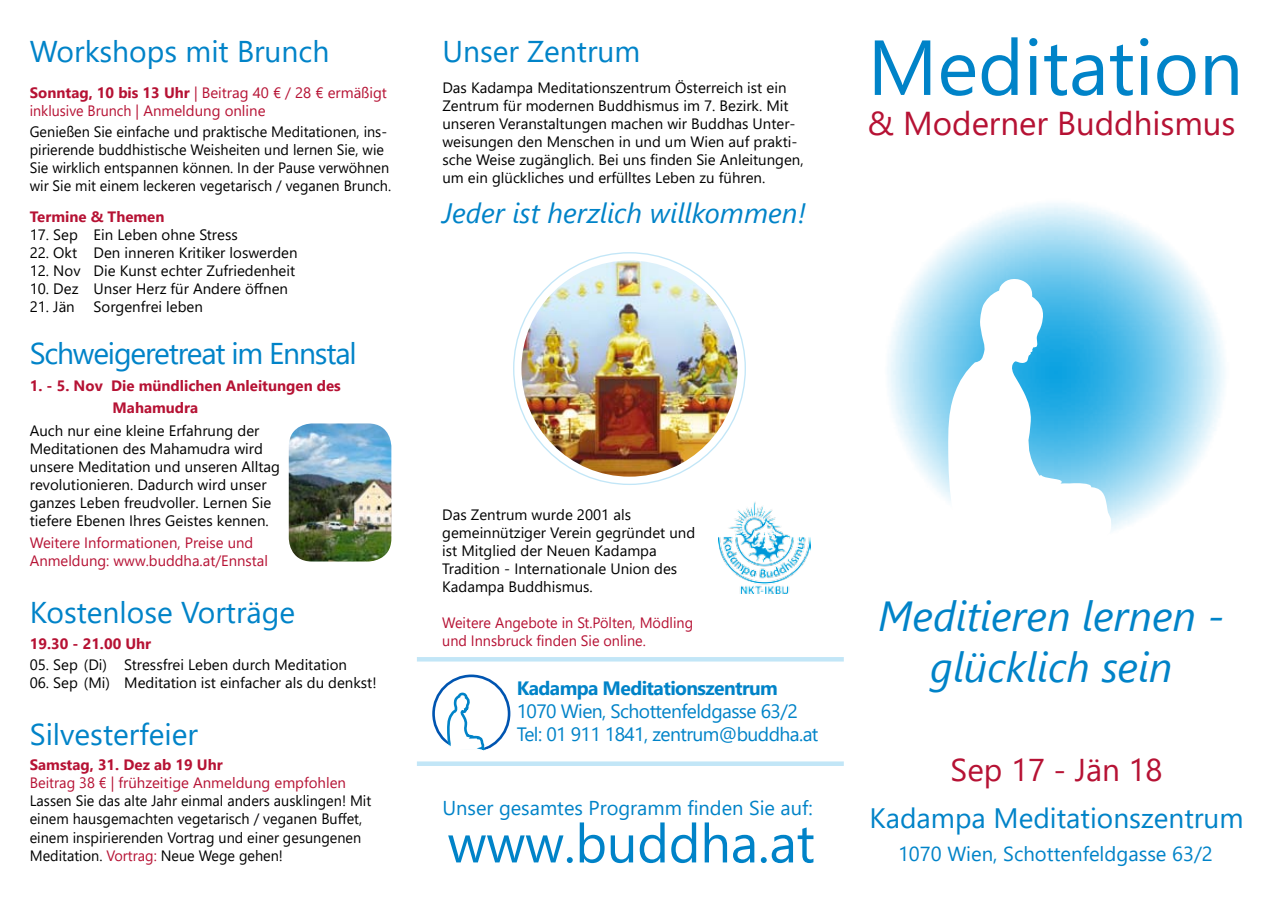
<style>
.page{position:relative;width:1272px;height:902px;background:#fff}
.page>*{position:absolute;margin:0;border:0;box-sizing:border-box;transform-origin:0 0}
.t1{font:77.7px "Segoe UI";color:#0083c8}
.t2{font:54px "Segoe UI";letter-spacing:-.005em;color:#0083c8}
.t3{font:italic 42px/50.4px "Segoe UI";color:#0083c8;text-align:center}
.t4{font:33px "Segoe UI";color:#b61234}
.t5{font:31.5px "Segoe UI";color:#b61234}
.t6{font:30px "Segoe UI";color:#0083c8}
.t7{font:30px "Segoe UI";letter-spacing:-.04em;color:#0083c8}
.t8{font:italic 28.05px "Segoe UI";color:#0083c8}
.t9{font:28.05px "Segoe UI";color:#0083c8}
.t10{font:20.25px "Segoe UI";color:#0083c8}
.t11{font:20.1px "Segoe UI";color:#0083c8}
.t12{font:19.35px/23.1px "Segoe UI";letter-spacing:-.03em;color:#0083c8}
.t13{font:700 19.35px "Segoe UI";letter-spacing:-.03em;color:#0083c8}
.t14{font:15px/18px "Segoe UI";color:#000}
.t15{font:15px/18px "Segoe UI";color:#000;scale:.96 1}
.t16{font:15px/18px "Segoe UI";color:#b61234}
.t17{font:700 15px/22.5px "Segoe UI";color:#b61234}
.t18{font:15px/18px "Segoe UI";color:#b61234;scale:.96 1}
.s1{font-weight:700}
.s2{color:#b61234}
</style>
<div class="page">
<hr style="left:417px;top:657px;width:426px;height:4px;background:#c2e6f7">
<svg style="left:417px;top:761px;width:426px;height:4px"></svg>
<div style="left:432px;top:674px;width:78px;height:78px;border:3px solid #0055b1;border-radius:50%"></div>
<svg style="left:441px;top:693px;width:51px;height:73px"></svg>
<svg style="left:878px;top:194px;width:356px;height:356px"></svg>
<svg style="left:947px;top:279px;width:170px;height:271px"></svg>
<img style="left:521px;top:260px;width:216px;height:216px;border-radius:108px">
<img style="left:289px;top:423px;width:102px;height:138px">
<img style="left:718px;top:502px;width:92px;height:91px">
<h3 class="t6" style="left:30px;top:23px;width:301px">Workshops mit Brunch</h3>
<p class="t16" style="left:30px;top:82px;width:359px"><span class="s1">Sonntag, 10 bis 13 Uhr</span> | Beitrag 40 € / 28 € ermäßigt inklusive Brunch | Anmeldung online</p>
<p class="t15" style="left:30px;top:121px;width:378px">Genießen Sie einfache und praktische Meditationen, ins&shy;pirierende buddhistische Weisheiten und lernen Sie, wie Sie wirklich entspannen können. In der Pause verwöhnen wir Sie mit einem leckeren vegetarisch / veganen Brunch.</p>
<p class="t17" style="left:30px;top:204px;width:136px">Termine &amp; Themen</p>
<p class="t14" style="left:30px;top:224px;width:209px">17. Sep Ein Leben ohne Stress</p>
<p class="t14" style="left:30px;top:242px;width:269px">22. Okt Den inneren Kritiker loswerden</p>
<p class="t14" style="left:30px;top:260px;width:267px">12. Nov Die Kunst echter Zufriedenheit</p>
<p class="t14" style="left:30px;top:278px;width:260px">10. Dez Unser Herz für Andere öffnen</p>
<p class="t14" style="left:30px;top:296px;width:47px">21. Jän</p>
<p class="t14" style="left:94px;top:296px;width:111px">Sorgenfrei leben</p>
<h3 class="t7" style="left:30px;top:325px;width:328px">Schweigeretreat im Ennstal</h3>
<p class="t17" style="left:113px;top:373px;width:230px;text-indent:-83px">1. - 5. Nov Die mündlichen Anleitungen des<br>Mahamudra</p>
<p class="t14" style="left:30px;top:420px;width:252px">Auch nur eine kleine Erfahrung der Meditationen des Mahamudra wird unsere Meditation und unseren Alltag revolutionieren. Dadurch wird unser ganzes Leben freudvoller. Lernen Sie tiefere Ebenen Ihres Geistes kennen.</p>
<p class="t16" style="left:30px;top:532px;width:240px">Weitere Informationen, Preise und<br>Anmeldung: www.buddha.at/Ennstal</p>
<h3 class="t6" style="left:30px;top:583px;width:267px">Kostenlose Vorträge</h3>
<p class="t17" style="left:30px;top:630px;width:123px">19.30 - 21.00 Uhr</p>
<p class="t14" style="left:30px;top:654px;width:319px">05. Sep (Di) Stressfrei Leben durch Meditation</p>
<p class="t14" style="left:30px;top:672px;width:348px">06. Sep (Mi) Meditation ist einfacher als du denkst!</p>
<h3 class="t6" style="left:30px;top:705px;width:169px">Silvesterfeier</h3>
<p class="t17" style="left:30px;top:752px;width:194px">Samstag, 31. Dez ab 19 Uhr</p>
<p class="t16" style="left:30px;top:772px;width:318px">Beitrag 38 € | frühzeitige Anmeldung empfohlen</p>
<p class="t15" style="left:30px;top:790px;width:357px">Lassen Sie das alte Jahr einmal anders ausklingen! Mit einem hausgemachten vegetarisch / veganen Buffet, einem inspirierenden Vortrag und einer gesungenen Meditation. <span class="s2">Vortrag:</span> Neue Wege gehen!</p>
<h3 class="t6" style="left:442px;top:23px;width:199px">Unser Zentrum</h3>
<p class="t14" style="left:442px;top:77px;width:363px">Das Kadampa Meditationszentrum Österreich ist ein Zentrum für modernen Buddhismus im 7. Bezirk. Mit unseren Veranstaltungen machen wir Buddhas Unter&shy;weisungen den Menschen in und um Wien auf prakti&shy;sche Weise zugänglich. Bei uns finden Sie Anleitungen, um ein glückliches und erfülltes Leben zu führen.</p>
<h3 class="t8" style="left:442px;top:190px;width:365px">Jeder ist herzlich willkommen!</h3>
<p class="t14" style="left:442px;top:504px;width:254px">Das Zentrum wurde 2001 als gemeinnütziger Verein gegründet und ist Mitglied der Neuen Kadampa<br>Tradition - Internationale Union des<br>Kadampa Buddhismus.</p>
<p class="t18" style="left:442px;top:612px;width:263px">Weitere Angebote in St.Pölten, Mödling und Innsbruck finden Sie online.</p>
<p class="t13" style="left:517px;top:669px;width:263px">Kadampa Meditationszentrum</p>
<p class="t12" style="left:517px;top:697px;width:303px">1070 Wien, Schottenfeldgasse 63/2<br>Tel: 01 911 1841, zentrum@buddha.at</p>
<h3 class="t11" style="left:442px;top:789px;width:372px">Unser gesamtes Programm finden Sie auf:</h3>
<h2 class="t2" style="left:447px;top:792px;width:369px">www.buddha.at</h2>
<h1 class="t1" style="left:867px;top:-6px;width:377px">Meditation</h1>
<h3 class="t4" style="left:867px;top:92px;width:369px">&amp; Moderner Buddhismus</h3>
<h3 class="t3" style="left:878px;top:587px;width:348px">Meditieren lernen - glücklich sein</h3>
<h3 class="t5" style="left:950px;top:740px;width:213px">Sep 17 - Jän 18</h3>
<h3 class="t9" style="left:869px;top:791px;width:375px">Kadampa Meditationszentrum</h3>
<h3 class="t10" style="left:898px;top:834px;width:316px">1070 Wien, Schottenfeldgasse 63/2</h3>
</div>
